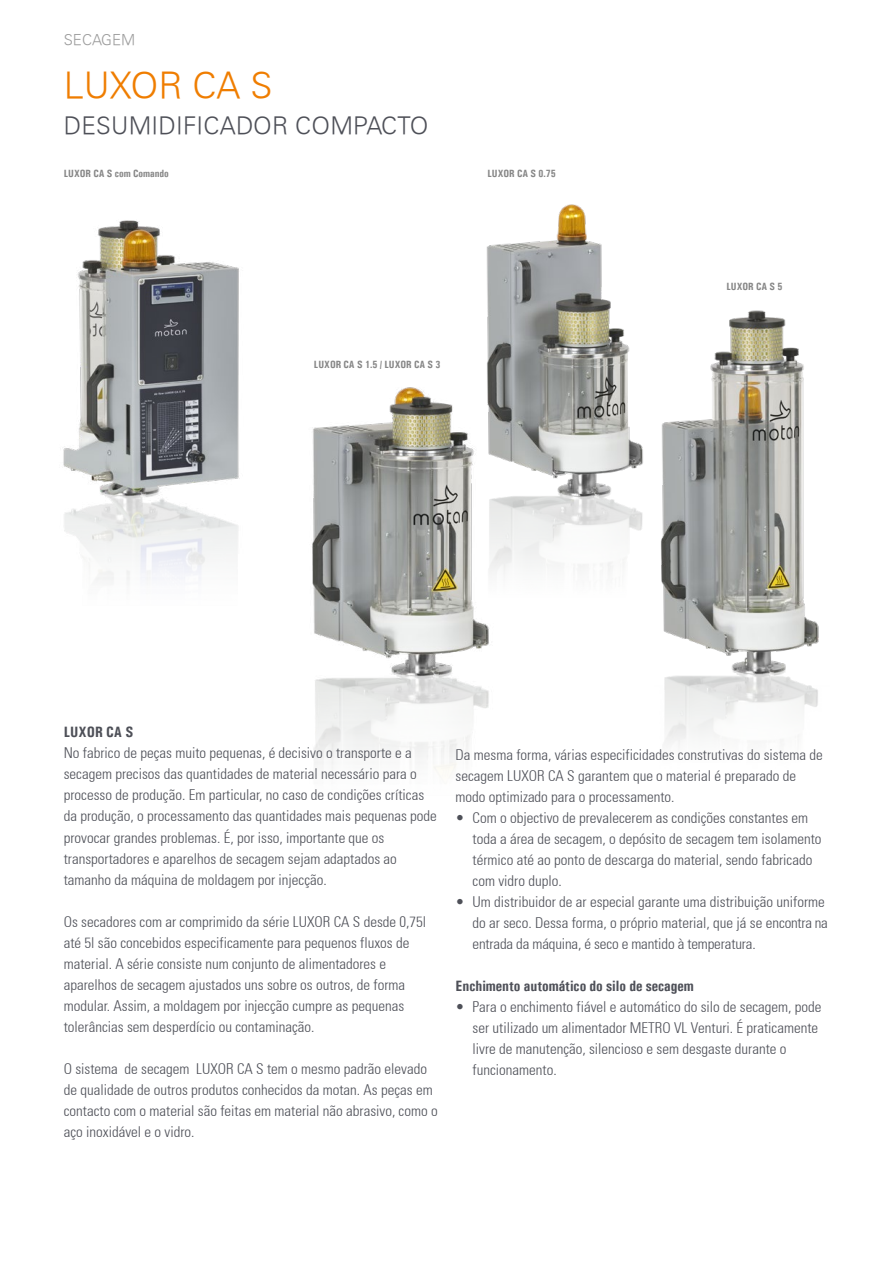
<style>
.page{position:relative;width:893px;height:1263px;background:#fff}
.page>*{position:absolute;margin:0;border:0;box-sizing:border-box;transform-origin:0 0}
.t1{font:300 36px "Univers";color:#ef7d00}
.t2{font:300 24px "Univers";letter-spacing:.01em;color:#4e5058}
.t3{font:300 condensed 15px/21px "Univers";color:#4e5058}
.t4{font:700 15px "Univers Condensed";color:#4e5058}
.t5{font:300 15px "Univers";color:#9d9d9d}
.t6{font:700 10.5px "Univers Condensed";color:#878787}
</style>
<div class="page">
<img style="left:661px;top:310px;width:158px;height:435px">
<img style="left:63px;top:220px;width:177px;height:361px">
<img style="left:312px;top:387px;width:177px;height:383px">
<img style="left:479px;top:204px;width:164px;height:413px">
<p class="t5" style="left:64px;top:31px;width:73px">SECAGEM</p>
<h1 class="t1" style="left:64px;top:64px;width:210px">LUXOR CA S</h1>
<h2 class="t2" style="left:64px;top:111px;width:366px">DESUMIDIFICADOR COMPACTO</h2>
<p class="t6" style="left:64px;top:167px;width:107px">LUXOR CA S com Comando</p>
<p class="t6" style="left:487px;top:167px;width:70px">LUXOR CA S 0.75</p>
<p class="t6" style="left:314px;top:358px;width:128px">LUXOR CA S 1.5 / LUXOR CA S 3</p>
<p class="t6" style="left:726px;top:280px;width:58px">LUXOR CA S 5</p>
<p class="t4" style="left:64px;top:723px;width:71px">LUXOR CA S</p>
<p class="t3" style="left:64px;top:742px;width:375px">No fabrico de peças muito pequenas, é decisivo o transporte e a secagem precisos das quantidades de material necessário para o processo de produção. Em particular, no caso de condições críticas da produção, o processamento das quantidades mais pequenas pode provocar grandes problemas. É, por isso, importante que os transportadores e aparelhos de secagem sejam adaptados ao tamanho da máquina de moldagem por injecção.</p>
<p class="t3" style="left:64px;top:910px;width:364px">Os secadores com ar comprimido da série LUXOR CA S desde 0,75l até 5l são concebidos especificamente para pequenos fluxos de material. A série consiste num conjunto de alimentadores e aparelhos de secagem ajustados uns sobre os outros, de forma modular. Assim, a moldagem por injecção cumpre as pequenas tolerâncias sem desperdício ou contaminação.</p>
<p class="t3" style="left:64px;top:1057px;width:375px">O sistema de secagem LUXOR CA S tem o mesmo padrão elevado de qualidade de outros produtos conhecidos da motan. As peças em contacto com o material são feitas em material não abrasivo, como o aço inoxidável e o vidro.</p>
<p class="t3" style="left:455px;top:744px;width:369px">Da mesma forma, várias especificidades construtivas do sistema de secagem LUXOR CA S garantem que o material é preparado de modo optimizado para o processamento.</p>
<p class="t3" style="left:472px;top:807px;width:350px;text-indent:-17px">• Com o objectivo de prevalecerem as condições constantes em toda a área de secagem, o depósito de secagem tem isolamento térmico até ao ponto de descarga do material, sendo fabricado com vidro duplo.</p>
<p class="t3" style="left:472px;top:891px;width:357px;text-indent:-17px">• Um distribuidor de ar especial garante uma distribuição uniforme do ar seco. Dessa forma, o próprio material, que já se encontra na entrada da máquina, é seco e mantido à temperatura.</p>
<p class="t4" style="left:455px;top:976px;width:240px">Enchimento automático do silo de secagem</p>
<p class="t3" style="left:472px;top:996px;width:350px;text-indent:-17px">• Para o enchimento fiável e automático do silo de secagem, pode ser utilizado um alimentador METRO VL Venturi. É praticamente livre de manutenção, silencioso e sem desgaste durante o funcionamento.</p>
</div>
